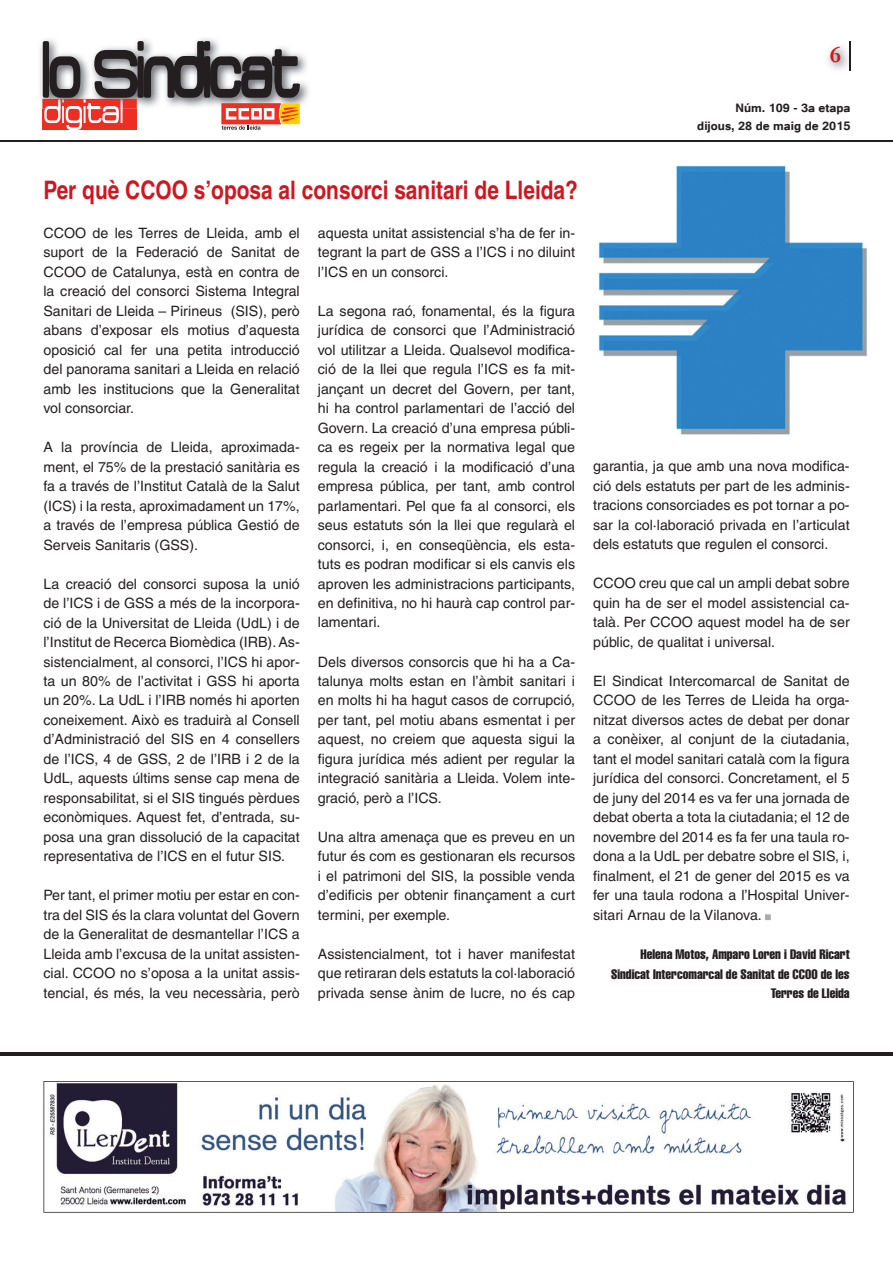
<style>
.page{position:relative;width:893px;height:1263px;background:#fff}
.page>*{position:absolute;margin:0;border:0;box-sizing:border-box;transform-origin:0 0}
.t1{font:700 condensed 25.5px "Helvetica";color:#d2161e}
.t2{font:700 24px "Garamond";color:#d2161e}
.t3{font:700 15px/18px "Tunga";color:#231f20;text-align:right}
.t4{font:14.25px/19.5px "Helvetica";color:#231f20;text-align:justify}
.t5{font:extra-condensed 13.5px/19.5px "Helvetica";color:#231f20;text-align:right}
</style>
<div class="page">
<img style="left:828px;top:42px;width:22px;height:29px">
<hr style="left:850px;top:41px;width:1px;height:30px;background:#231f20">
<img style="left:40px;top:38px;width:269px;height:71px">
<svg style="left:43px;top:41px;width:257px;height:89px"></svg>
<hr style="left:0;top:140px;width:893px;height:1px;background:#231f20">
<hr style="left:0;top:1053px;width:893px;height:3px;background:#231f20">
<svg style="left:43px;top:1081px;width:811px;height:132px"></svg>
<svg style="left:765px;top:914px;width:6px;height:6px"></svg>
<img style="left:598px;top:165px;width:269px;height:270px">
<h2 class="t2" style="left:830px;top:38px;width:13px">6</h2>
<p class="t3" style="left:697px;top:98px;width:155px">Núm. 109 - 3a etapa dijous, 28 de maig de 2015</p>
<h1 class="t1" style="left:43px;top:174px;width:536px">Per què CCOO s’oposa al consorci sanitari de Lleida?</h1>
<p class="t4" style="left:43px;top:223px;width:258px">CCOO de les Terres de Lleida, amb el suport de la Federació de Sanitat de CCOO de Catalunya, està en contra de la creació del consorci Sistema Integral Sanitari de Lleida – Pirineus (SIS), però abans d’exposar els motius d’aquesta oposició cal fer una petita introducció del panorama sanitari a Lleida en relació amb les institucions que la Generalitat vol consorciar.</p>
<p class="t4" style="left:43px;top:437px;width:258px">A la província de Lleida, aproximada&shy;ment, el 75% de la prestació sanitària es fa a través de l’Institut Català de la Salut (ICS) i la resta, aproximadament un 17%, a través de l’empresa pública Gestió de Serveis Sanitaris (GSS).</p>
<p class="t4" style="left:43px;top:574px;width:258px">La creació del consorci suposa la unió de l’ICS i de GSS a més de la incorpora&shy;ció de la Universitat de Lleida (UdL) i de l’Institut de Recerca Biomèdica (IRB). As&shy;sistencialment, al consorci, l’ICS hi apor&shy;ta un 80% de l’activitat i GSS hi aporta un 20%. La UdL i l’IRB només hi aporten coneixement. Això es traduirà al Consell d’Administració del SIS en 4 consellers de l’ICS, 4 de GSS, 2 de l’IRB i 2 de la UdL, aquests últims sense cap mena de responsabilitat, si el SIS tingués pèrdues econòmiques. Aquest fet, d’entrada, su&shy;posa una gran dissolució de la capacitat representativa de l’ICS en el futur SIS.</p>
<p class="t4" style="left:43px;top:886px;width:258px">Per tant, el primer motiu per estar en con&shy;tra del SIS és la clara voluntat del Govern de la Generalitat de desmantellar l’ICS a Lleida amb l’excusa de la unitat assisten&shy;cial. CCOO no s’oposa a la unitat assis&shy;tencial, és més, la veu necessària, però</p>
<p class="t4" style="left:318px;top:223px;width:259px">aquesta unitat assistencial s’ha de fer in&shy;tegrant la part de GSS a l’ICS i no diluint l’ICS en un consorci.</p>
<p class="t4" style="left:318px;top:301px;width:259px">La segona raó, fonamental, és la figura jurídica de consorci que l’Administració vol utilitzar a Lleida. Qualsevol modifica&shy;ció de la llei que regula l’ICS es fa mit&shy;jançant un decret del Govern, per tant, hi ha control parlamentari de l’acció del Govern. La creació d’una empresa públi&shy;ca es regeix per la normativa legal que regula la creació i la modificació d’una empresa pública, per tant, amb control parlamentari. Pel que fa al consorci, els seus estatuts són la llei que regularà el consorci, i, en conseqüència, els esta&shy;tuts es podran modificar si els canvis els aproven les administracions participants, en definitiva, no hi haurà cap control par&shy;lamentari.</p>
<p class="t4" style="left:318px;top:652px;width:259px">Dels diversos consorcis que hi ha a Ca&shy;talunya molts estan en l’àmbit sanitari i en molts hi ha hagut casos de corrupció, per tant, pel motiu abans esmentat i per aquest, no creiem que aquesta sigui la figura jurídica més adient per regular la integració sanitària a Lleida. Volem inte&shy;gració, però a l’ICS.</p>
<p class="t4" style="left:318px;top:827px;width:259px">Una altra amenaça que es preveu en un futur és com es gestionaran els recursos i el patrimoni del SIS, la possible venda d’edificis per obtenir finançament a curt termini, per exemple.</p>
<p class="t4" style="left:318px;top:944px;width:259px">Assistencialment, tot i haver manifestat que retiraran dels estatuts la col·laboració privada sense ànim de lucre, no és cap</p>
<p class="t4" style="left:593px;top:457px;width:258px">garantia, ja que amb una nova modifica&shy;ció dels estatuts per part de les adminis&shy;tracions consorciades es pot tornar a po&shy;sar la col·laboració privada en l’articulat dels estatuts que regulen el consorci.</p>
<p class="t4" style="left:593px;top:574px;width:258px">CCOO creu que cal un ampli debat sobre quin ha de ser el model assistencial ca&shy;talà. Per CCOO aquest model ha de ser públic, de qualitat i universal.</p>
<p class="t4" style="left:593px;top:671px;width:258px">El Sindicat Intercomarcal de Sanitat de CCOO de les Terres de Lleida ha orga&shy;nitzat diversos actes de debat per donar a conèixer, al conjunt de la ciutadania, tant el model sanitari català com la figura jurídica del consorci. Concretament, el 5 de juny del 2014 es va fer una jornada de debat oberta a tota la ciutadania; el 12 de novembre del 2014 es fa fer una taula ro&shy;dona a la UdL per debatre sobre el SIS, i, finalment, el 21 de gener del 2015 es va fer una taula rodona a l’Hospital Univer&shy;sitari Arnau de la Vilanova.</p>
<p class="t5" style="left:611px;top:944px;width:240px">Helena Motos, Amparo Loren i David Ricart<br>Sindicat Intercomarcal de Sanitat de CCOO de les<br>Terres de Lleida</p>
</div>
